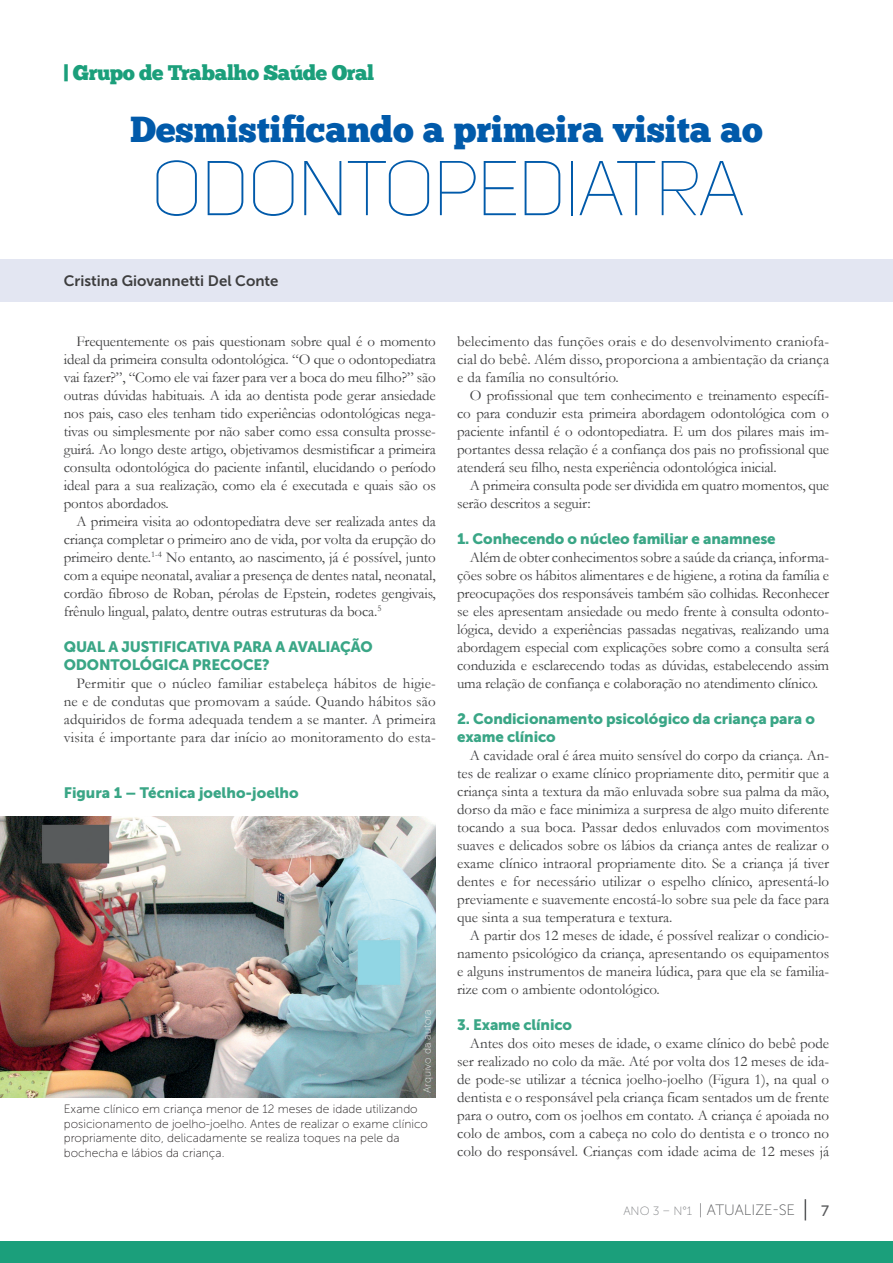
<style>
.page{position:relative;width:893px;height:1263px;background:#fff}
.page>*{position:absolute;margin:0;border:0;box-sizing:border-box;transform-origin:0 0}
.titulo{font:76.5px "Uni Sans Thin CAPS";letter-spacing:-.03em;color:#015aaa}
.subtitulo{font:36px "Chunk Five Ex";color:#015aaa}
.chapeu{font:21px "Chunk Five Ex";letter-spacing:-.02em;color:#1b9f7b}
.texto{font:15px/18px "Garamond";letter-spacing:-.01em;color:#3e3e3f;text-align:justify}
.texto-2{font:15px/18px "Museo Sans 900";letter-spacing:-.01em;color:#3aa686}
.fonte{font:15px "Museo Sans 900";color:#3aa686}
.autores{font:15px "Museo Sans 700";color:#3e3e3f}
.t1{font:15px "Museo Sans 100";color:#57585a}
.t2{font:15px "Museo Sans 500";color:#57585a}
.t3{font:12px/14.4px "Museo Sans 100";color:#231f20}
.fonte-2{font:10.5px "Museo Sans 100";color:#e6e7e9}
.s1{font-size:12px;color:#808285}
</style>
<div class="page">
<svg style="left:805px;top:1199px;width:1px;height:21px"></svg>
<img style="left:0;top:816px;width:436px;height:281px">
<div style="left:0;top:259px;width:893px;height:43px;background:#e3e6f2"></div>
<div style="left:0;top:1242px;width:893px;height:21px;background:#1b9f7b"></div>
<p class="chapeu" style="left:64px;top:56px;width:312px">| Grupo de Trabalho Saúde Oral</p>
<p class="subtitulo" style="left:130px;top:102px;width:634px">Desmistificando a primeira visita ao</p>
<p class="titulo" style="left:151px;top:145px;width:595px">ODONTOPEDIATRA</p>
<p class="autores" style="left:64px;top:273px;width:216px">Cristina Giovannetti Del Conte</p>
<p class="texto" style="left:64px;top:332px;width:374px;text-indent:13px">Frequentemente os pais questionam sobre qual é o momento ideal da primeira consulta odontológica. “O que o odontopediatra vai fazer?”, “Como ele vai fazer para ver a boca do meu filho?” são outras dúvidas habituais. A ida ao dentista pode gerar ansiedade nos pais, caso eles tenham tido experiências odontológicas nega&shy;tivas ou simplesmente por não saber como essa consulta prosse&shy;guirá. Ao longo deste artigo, objetivamos desmistificar a primeira consulta odontológica do paciente infantil, elucidando o período ideal para a sua realização, como ela é executada e quais são os pontos abordados.</p>
<p class="texto" style="left:64px;top:512px;width:374px;text-indent:13px">A primeira visita ao odontopediatra deve ser realizada antes da criança completar o primeiro ano de vida, por volta da erupção do primeiro dente.<sup>1-4</sup> No entanto, ao nascimento, já é possível, junto com a equipe neonatal, avaliar a presença de dentes natal, neonatal, cordão fibroso de Roban, pérolas de Epstein, rodetes gengivais, frênulo lingual, palato, dentre outras estruturas da boca.<sup>5</sup></p>
<p class="texto-2" style="left:64px;top:637px;width:311px">QUAL A JUSTIFICATIVA PARA A AVALIAÇÃO<br>ODONTOLÓGICA PRECOCE?</p>
<p class="texto" style="left:64px;top:674px;width:374px;text-indent:13px">Permitir que o núcleo familiar estabeleça hábitos de higie&shy;ne e de condutas que promovam a saúde. Quando hábitos são adquiridos de forma adequada tendem a se manter. A primeira visita é importante para dar início ao monitoramento do esta-</p>
<p class="fonte" style="left:64px;top:784px;width:236px">Figura 1 – Técnica joelho-joelho</p>
<p class="fonte-2" style="left:422px;top:1093px;width:85px;rotate:-90deg">Arquivo da autora</p>
<p class="t3" style="left:64px;top:1102px;width:366px">Exame clínico em criança menor de 12 meses de idade utilizando posicionamento de joelho-joelho. Antes de realizar o exame clínico propriamente dito, delicadamente se realiza toques na pele da bochecha e lábios da criança.</p>
<p class="texto" style="left:457px;top:332px;width:374px">belecimento das funções orais e do desenvolvimento craniofa&shy;cial do bebê. Além disso, proporciona a ambientação da criança e da família no consultório.</p>
<p class="texto" style="left:457px;top:386px;width:374px;text-indent:13px">O profissional que tem conhecimento e treinamento específi&shy;co para conduzir esta primeira abordagem odontológica com o paciente infantil é o odontopediatra. E um dos pilares mais im&shy;portantes dessa relação é a confiança dos pais no profissional que atenderá seu filho, nesta experiência odontológica inicial.</p>
<p class="texto" style="left:457px;top:476px;width:374px;text-indent:13px">A primeira consulta pode ser dividida em quatro momentos, que serão descritos a seguir:</p>
<p class="texto-2" style="left:457px;top:529px;width:320px">1. Conhecendo o núcleo familiar e anamnese</p>
<p class="texto" style="left:457px;top:548px;width:374px;text-indent:13px">Além de obter conhecimentos sobre a saúde da criança, informa&shy;ções sobre os hábitos alimentares e de higiene, a rotina da família e preocupações dos responsáveis também são colhidas. Reconhecer se eles apresentam ansiedade ou medo frente à consulta odonto&shy;lógica, devido a experiências passadas negativas, realizando uma abordagem especial com explicações sobre como a consulta será conduzida e esclarecendo todas as dúvidas, estabelecendo assim uma relação de confiança e colaboração no atendimento clínico.</p>
<p class="texto-2" style="left:457px;top:709px;width:359px">2. Condicionamento psicológico da criança para o exame clínico</p>
<p class="texto" style="left:457px;top:746px;width:374px;text-indent:13px">A cavidade oral é área muito sensível do corpo da criança. An&shy;tes de realizar o exame clínico propriamente dito, permitir que a criança sinta a textura da mão enluvada sobre sua palma da mão, dorso da mão e face minimiza a surpresa de algo muito diferente tocando a sua boca. Passar dedos enluvados com movimentos suaves e delicados sobre os lábios da criança antes de realizar o exame clínico intraoral propriamente dito. Se a criança já tiver dentes e for necessário utilizar o espelho clínico, apresentá-lo previamente e suavemente encostá-lo sobre sua pele da face para que sinta a sua temperatura e textura.</p>
<p class="texto" style="left:457px;top:926px;width:374px;text-indent:13px">A partir dos 12 meses de idade, é possível realizar o condicio&shy;namento psicológico da criança, apresentando os equipamentos e alguns instrumentos de maneira lúdica, para que ela se familia&shy;rize com o ambiente odontológico.</p>
<p class="texto-2" style="left:457px;top:1015px;width:116px">3. Exame clínico</p>
<p class="texto" style="left:457px;top:1034px;width:374px;text-indent:13px">Antes dos oito meses de idade, o exame clínico do bebê pode ser realizado no colo da mãe. Até por volta dos 12 meses de ida&shy;de pode-se utilizar a técnica joelho-joelho (Figura 1), na qual o dentista e o responsável pela criança ficam sentados um de frente para o outro, com os joelhos em contato. A criança é apoiada no colo de ambos, com a cabeça no colo do dentista e o tronco no colo do responsável. Crianças com idade acima de 12 meses já</p>
<p class="t1" style="left:623px;top:1202px;width:173px"><span class="s1">ANO 3 – N°1</span> | ATUALIZE-SE</p>
<p class="t2" style="left:821px;top:1202px;width:9px">7</p>
</div>
